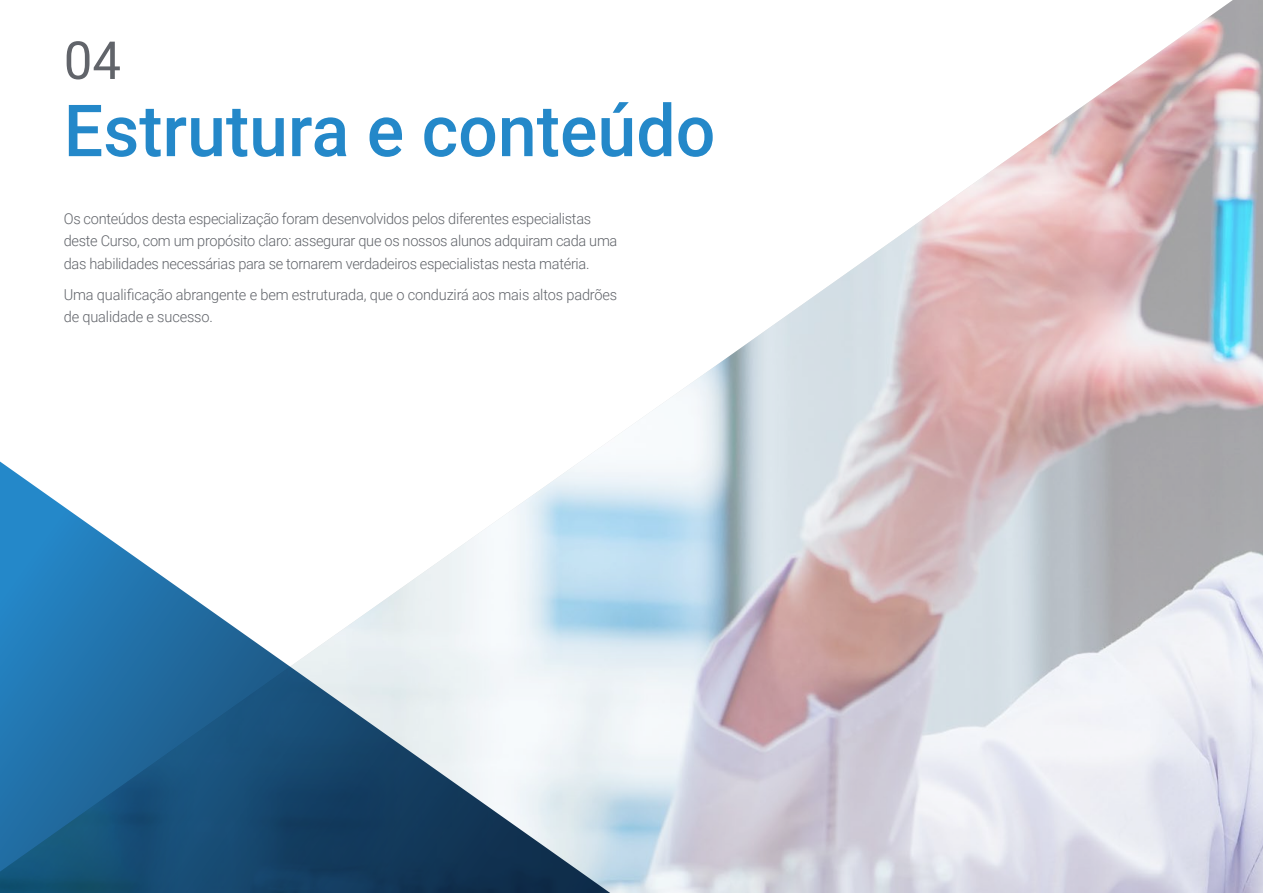
<style>
.page{position:relative;width:1263px;height:893px;background:#fff}
.page>*{position:absolute;margin:0;border:0;box-sizing:border-box;transform-origin:0 0}
.t1{font:500 72px "Roboto";color:#2488c9}
.t2{font:52.5px "Roboto";color:#61646a}
.t3{font:300 15px/22.5px "Roboto";letter-spacing:-.02em;color:#61646a}
</style>
<div class="page">
<img style="left:611px;top:0;width:652px;height:893px">
<svg style="left:0;top:446px;width:640px;height:447px"></svg>
<h2 class="t2" style="left:64px;top:24px;width:59px">04</h2>
<h1 class="t1" style="left:64px;top:80px;width:653px">Estrutura e conteúdo</h1>
<p class="t3" style="left:64px;top:207px;width:555px">Os conteúdos desta especialização foram desenvolvidos pelos diferentes especialistas deste Curso, com um propósito claro: assegurar que os nossos alunos adquiram cada uma das habilidades necessárias para se tornarem verdadeiros especialistas nesta matéria.</p>
<p class="t3" style="left:64px;top:283px;width:555px">Uma qualificação abrangente e bem estruturada, que o conduzirá aos mais altos padrões de qualidade e sucesso.</p>
</div>
